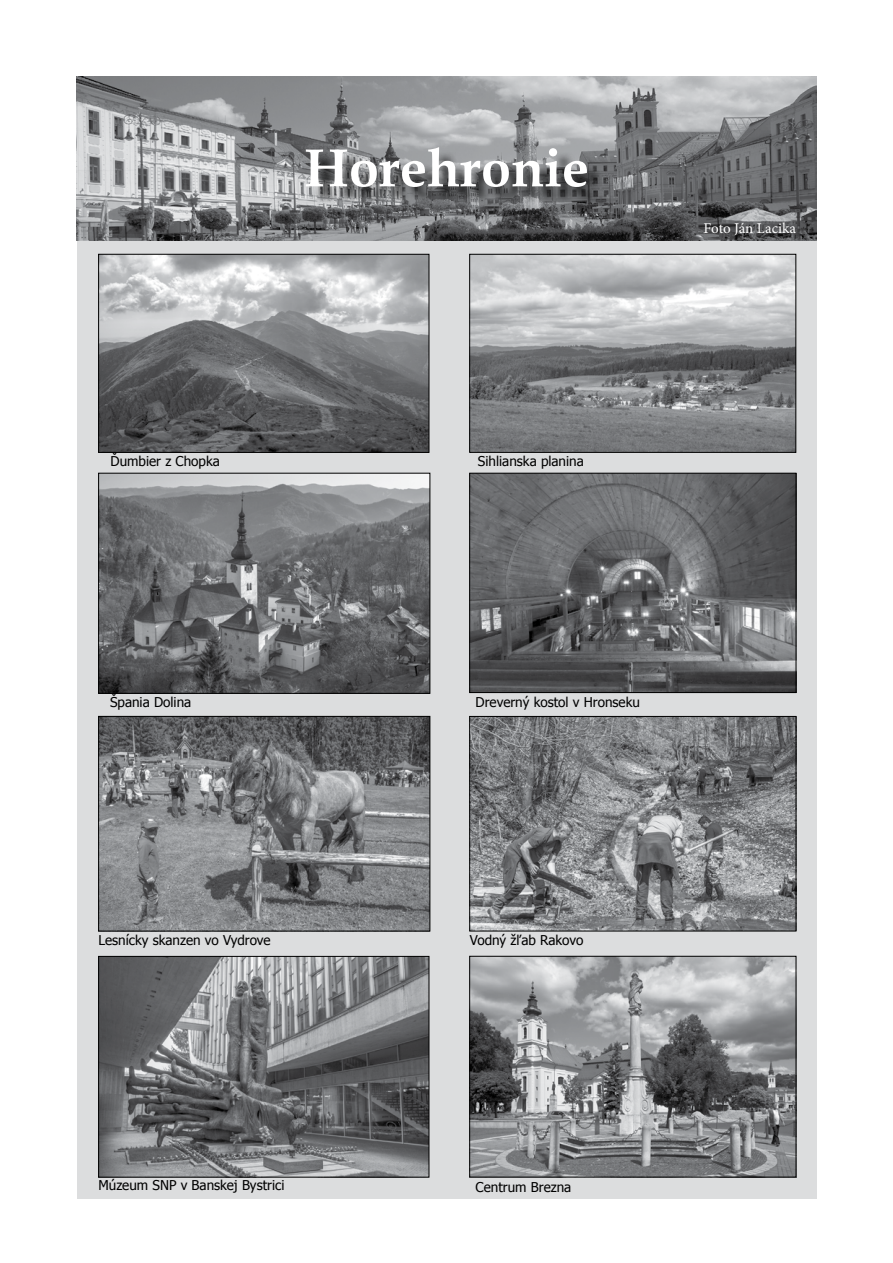
<style>
.page{position:relative;width:893px;height:1263px;background:#fff}
.page>*{position:absolute;margin:0;border:0;box-sizing:border-box;transform-origin:0 0}
.t1{font:700 54px "Book Antiqua";color:#fff}
.t2{font:15px "Minion Pro";letter-spacing:-.005em;color:#fff}
.t3{font:13.5px "Tahoma";color:#000}
</style>
<div class="page">
<div style="left:77px;top:77px;width:739px;height:1122px;background:#dcddde"></div>
<img style="left:100px;top:958px;width:327px;height:217px">
<div style="left:98px;top:956px;width:331px;height:221px;border:1px solid #000"></div>
<img style="left:100px;top:475px;width:328px;height:216px">
<div style="left:98px;top:473px;width:332px;height:220px;border:1px solid #000"></div>
<img style="left:471px;top:718px;width:323px;height:211px">
<div style="left:469px;top:716px;width:327px;height:215px;border:1px solid #000"></div>
<img style="left:100px;top:718px;width:328px;height:211px">
<div style="left:98px;top:716px;width:332px;height:215px;border:1px solid #000"></div>
<img style="left:471px;top:958px;width:323px;height:217px">
<div style="left:469px;top:956px;width:327px;height:221px;border:1px solid #000"></div>
<img style="left:471px;top:475px;width:323px;height:216px">
<div style="left:469px;top:473px;width:327px;height:220px;border:1px solid #000"></div>
<img style="left:100px;top:256px;width:327px;height:195px">
<div style="left:98px;top:254px;width:331px;height:199px;border:1px solid #000"></div>
<img style="left:471px;top:256px;width:323px;height:195px">
<div style="left:469px;top:254px;width:327px;height:199px;border:1px solid #000"></div>
<img style="left:77px;top:77px;width:739px;height:163px">
<div style="left:309px;top:150px;width:296px;height:55px;background:#000;opacity:.75"></div>
<h1 class="t1" style="left:304px;top:131px;width:287px">Horehronie</h1>
<p class="t3" style="left:111px;top:452px;width:111px">Ďumbier z Chopka</p>
<p class="t3" style="left:478px;top:452px;width:107px">Sihlianska planina</p>
<p class="t2" style="left:704px;top:218px;width:94px">Foto Ján Lacika</p>
<p class="t3" style="left:110px;top:693px;width:83px">Špania Dolina</p>
<p class="t3" style="left:98px;top:931px;width:174px">Lesnícky skanzen vo Vydrove</p>
<p class="t3" style="left:476px;top:693px;width:166px">Dreverný kostol v Hronseku</p>
<p class="t3" style="left:470px;top:931px;width:115px">Vodný žľab Rakovo</p>
<p class="t3" style="left:98px;top:1176px;width:188px">Múzeum SNP v Banskej Bystrici</p>
<p class="t3" style="left:476px;top:1178px;width:97px">Centrum Brezna</p>
</div>
